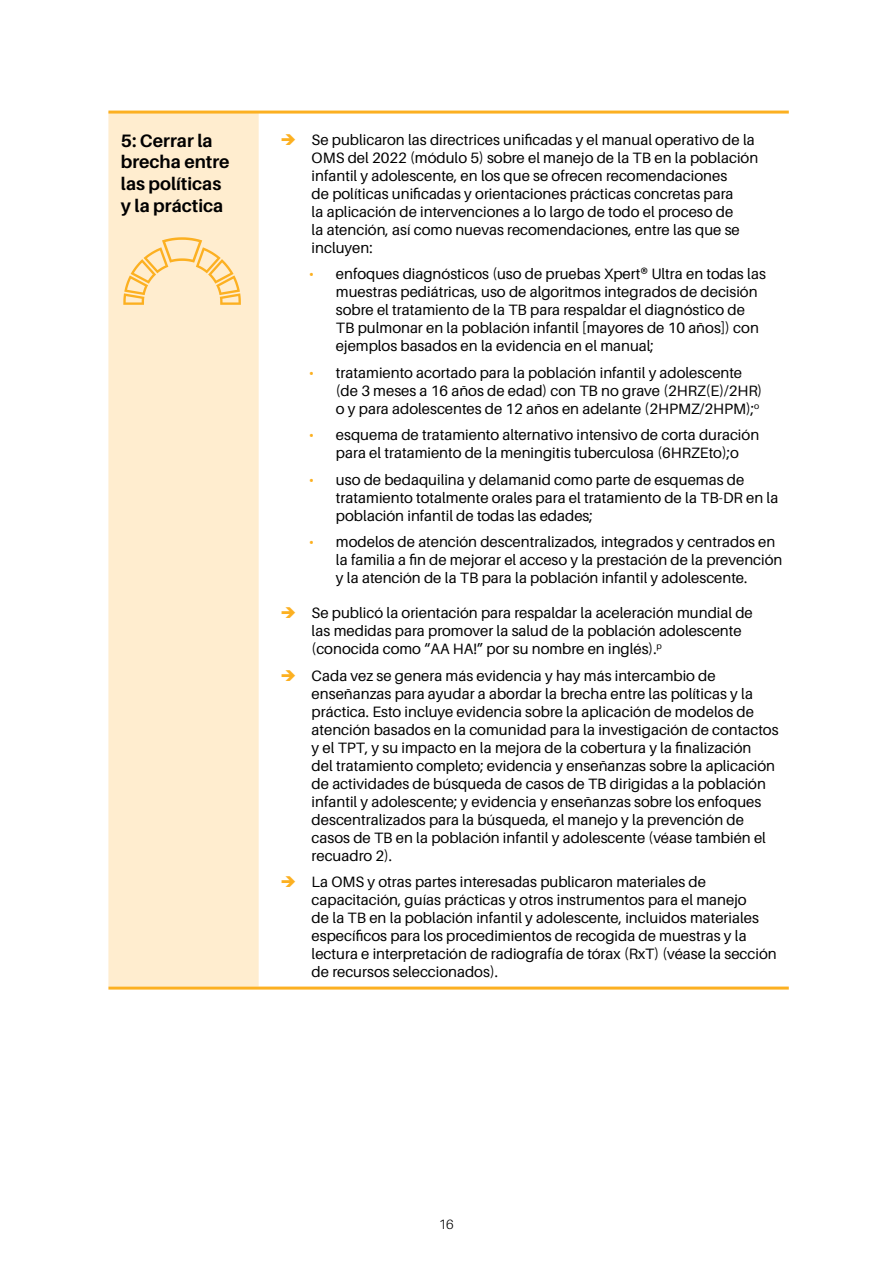
<style>
.page{position:relative;width:893px;height:1263px;background:#fff}
.page>*{position:absolute;margin:0;border:0;box-sizing:border-box;transform-origin:0 0}
.t1{font:700 18px/21.6px "Aileron";color:#000}
.t2{font:15px/18px "Aileron";color:#000}
.t3{font:300 13.5px "Aileron";color:#000}
.s1{color:#fcb021}
</style>
<div class="page">
<div style="left:108px;top:114px;width:151px;height:872px;background:#ffedcf"></div>
<hr style="left:108px;top:111px;width:151px;height:3px;background:#fcb021">
<hr style="left:259px;top:111px;width:530px;height:3px;background:#fcb021">
<hr style="left:108px;top:986px;width:151px;height:3px;background:#fcb021">
<hr style="left:259px;top:986px;width:530px;height:3px;background:#fcb021">
<svg style="left:123px;top:237px;width:118px;height:68px;background:#fee2b0"></svg>
<p class="t1" style="left:121px;top:130px;width:110px">5: Cerrar la brecha entre las políticas y la práctica</p>
<p class="t2" style="left:312px;top:130px;width:448px;text-indent:-31px"><span class="s1">➔</span> Se publicaron las directrices unificadas y el manual operativo de la OMS del 2022 (módulo 5) sobre el manejo de la TB en la población infantil y adolescente, en los que se ofrecen recomendaciones<br>de políticas unificadas y orientaciones prácticas concretas para<br>la aplicación de intervenciones a lo largo de todo el proceso de<br>la atención, así como nuevas recomendaciones, entre las que se incluyen:</p>
<p class="t2" style="left:336px;top:265px;width:431px;text-indent:-27px"><span class="s1">•</span> enfoques diagnósticos (uso de pruebas Xpert® Ultra en todas las muestras pediátricas, uso de algoritmos integrados de decisión sobre el tratamiento de la TB para respaldar el diagnóstico de TB pulmonar en la población infantil [mayores de 10 años]) con ejemplos basados en la evidencia en el manual;</p>
<p class="t2" style="left:336px;top:363px;width:428px;text-indent:-27px"><span class="s1">•</span> tratamiento acortado para la población infantil y adolescente (de 3 meses a 16 años de edad) con TB no grave (2HRZ(E)/2HR) o y para adolescentes de 12 años en adelante (2HPMZ/2HPM);<sup>o</sup></p>
<p class="t2" style="left:309px;top:426px;width:452px;text-align:center"><span class="s1">•</span> esquema de tratamiento alternativo intensivo de corta duración para el tratamiento de la meningitis tuberculosa (6HRZEto);o</p>
<p class="t2" style="left:336px;top:470px;width:444px;text-indent:-27px"><span class="s1">•</span> uso de bedaquilina y delamanid como parte de esquemas de tratamiento totalmente orales para el tratamiento de la TB-DR en la población infantil de todas las edades;</p>
<p class="t2" style="left:336px;top:533px;width:448px;text-indent:-27px"><span class="s1">•</span> modelos de atención descentralizados, integrados y centrados en la familia a fin de mejorar el acceso y la prestación de la prevención y la atención de la TB para la población infantil y adolescente.</p>
<p class="t2" style="left:312px;top:604px;width:443px;text-indent:-31px"><span class="s1">➔</span> Se publicó la orientación para respaldar la aceleración mundial de las medidas para promover la salud de la población adolescente (conocida como “AA HA!” por su nombre en inglés).<sup>p</sup></p>
<p class="t2" style="left:312px;top:667px;width:468px;text-indent:-31px"><span class="s1">➔</span> Cada vez se genera más evidencia y hay más intercambio de enseñanzas para ayudar a abordar la brecha entre las políticas y la práctica. Esto incluye evidencia sobre la aplicación de modelos de atención basados en la comunidad para la investigación de contactos y el TPT, y su impacto en la mejora de la cobertura y la finalización<br>del tratamiento completo; evidencia y enseñanzas sobre la aplicación de actividades de búsqueda de casos de TB dirigidas a la población infantil y adolescente; y evidencia y enseñanzas sobre los enfoques descentralizados para la búsqueda, el manejo y la prevención de casos de TB en la población infantil y adolescente (véase también el recuadro 2).</p>
<p class="t2" style="left:312px;top:873px;width:467px;text-indent:-31px"><span class="s1">➔</span> La OMS y otras partes interesadas publicaron materiales de capacitación, guías prácticas y otros instrumentos para el manejo<br>de la TB en la población infantil y adolescente, incluidos materiales específicos para los procedimientos de recogida de muestras y la lectura e interpretación de radiografía de tórax (RxT) (véase la sección de recursos seleccionados).</p>
<p class="t3" style="left:439px;top:1217px;width:17px">16</p>
</div>
